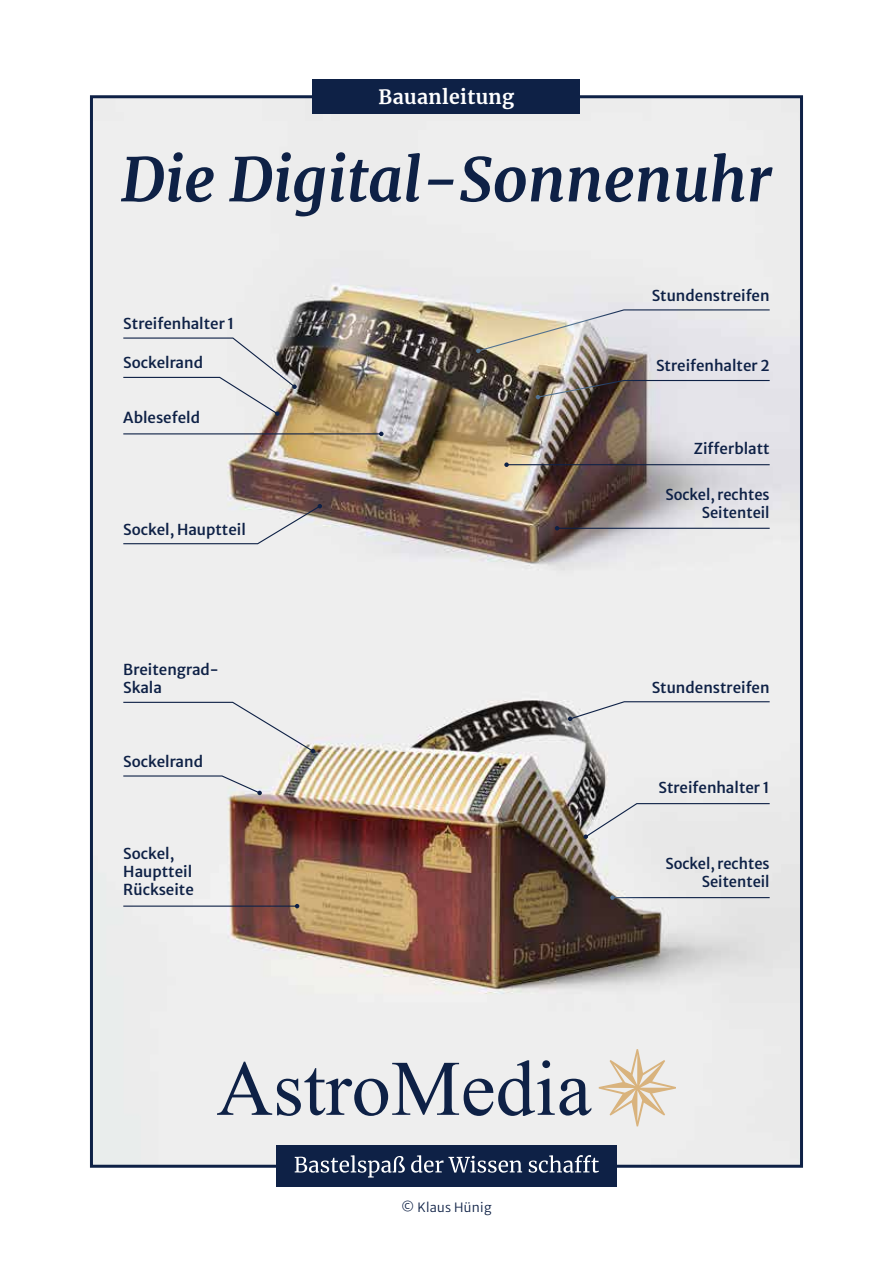
<style>
.page{position:relative;width:893px;height:1263px;background:#fff}
.page>*{position:absolute;margin:0;border:0;box-sizing:border-box;transform-origin:0 0}
.t1{font:78.6px "Times New Roman";color:#0e2146}
.t2{font:italic 700 60px "Merriweather";color:#0e2146}
.t3{font:700 19.5px "Merriweather";letter-spacing:.02em;color:#fff}
.t4{font:500 15px/18px "Merriweather Sans";color:#0e2146}
.t5{font:12.75px "Merriweather Sans";letter-spacing:.025em;color:#0e2146}
</style>
<div class="page">
<img style="left:94px;top:99px;width:705px;height:1065px">
<svg style="left:599px;top:1049px;width:77px;height:77px;background:#e8dfd2"></svg>
<div style="left:313px;top:79px;width:267px;height:35px;background:#0e2146"></div>
<svg style="left:122px;top:337px;width:175px;height:79px;background:#dcdcdc"></svg>
<svg style="left:122px;top:775px;width:140px;height:20px;background:#dfe1e3"></svg>
<div style="left:122px;top:701px;width:193px;height:52px;background:#eee"></div>
<hr style="left:123px;top:905px;width:174px;height:2px;background:#0e2146">
<svg style="left:295px;top:904px;width:4px;height:4px"></svg>
<hr style="left:612px;top:897px;width:158px;height:1px;background:#fff">
<svg style="left:610px;top:895px;width:5px;height:5px"></svg>
<svg style="left:476px;top:309px;width:295px;height:44px;background:#ded9d3"></svg>
<svg style="left:568px;top:701px;width:203px;height:20px;background:#dee0e2"></svg>
<svg style="left:583px;top:802px;width:188px;height:37px;background:#dadbdc"></svg>
<img style="left:536px;top:379px;width:235px;height:20px">
<hr style="left:507px;top:464px;width:263px;height:1px;background:#0e2146">
<svg style="left:504px;top:462px;width:5px;height:5px"></svg>
<hr style="left:557px;top:528px;width:213px;height:1px;background:#0e2146">
<svg style="left:555px;top:526px;width:4px;height:4px"></svg>
<hr style="left:123px;top:433px;width:258px;height:1px;background:#0e2146">
<svg style="left:379px;top:432px;width:5px;height:4px"></svg>
<svg style="left:122px;top:504px;width:200px;height:41px;background:#e0e0e0"></svg>
<div style="left:276px;top:1145px;width:341px;height:42px;background:#0e2146"></div>
<svg style="left:295px;top:1155px;width:304px;height:22px"></svg>
<h3 class="t3" style="left:379px;top:83px;width:137px">Bauanleitung</h3>
<h2 class="t2" style="left:121px;top:138px;width:652px">Die Digital-Sonnenuhr</h2>
<p class="t4" style="left:123px;top:313px;width:113px">Streifenhalter 1</p>
<p class="t4" style="left:123px;top:352px;width:81px">Sockelrand</p>
<p class="t4" style="left:123px;top:407px;width:78px">Ablesefeld</p>
<p class="t4" style="left:123px;top:518px;width:124px">Sockel, Hauptteil</p>
<p class="t4" style="left:123px;top:659px;width:97px">Breitengrad-<br>Skala</p>
<p class="t4" style="left:123px;top:751px;width:81px">Sockelrand</p>
<p class="t4" style="left:652px;top:285px;width:119px">Stundenstreifen</p>
<p class="t4" style="left:656px;top:355px;width:115px">Streifenhalter 2</p>
<p class="t4" style="left:694px;top:438px;width:77px">Zifferblatt</p>
<p class="t4" style="left:665px;top:483px;width:106px;text-align:right">Sockel, rechtes<br>Seitenteil</p>
<p class="t4" style="left:652px;top:676px;width:119px">Stundenstreifen</p>
<p class="t4" style="left:658px;top:777px;width:113px">Streifenhalter 1</p>
<p class="t4" style="left:123px;top:843px;width:72px">Sockel,<br>Hauptteil<br>Rückseite</p>
<p class="t4" style="left:665px;top:853px;width:106px;text-align:right">Sockel, rechtes<br>Seitenteil</p>
<h1 class="t1" style="left:216px;top:1036px;width:377px">AstroMedia</h1>
<p class="t5" style="left:401px;top:1196px;width:92px">© Klaus Hünig</p>
</div>
